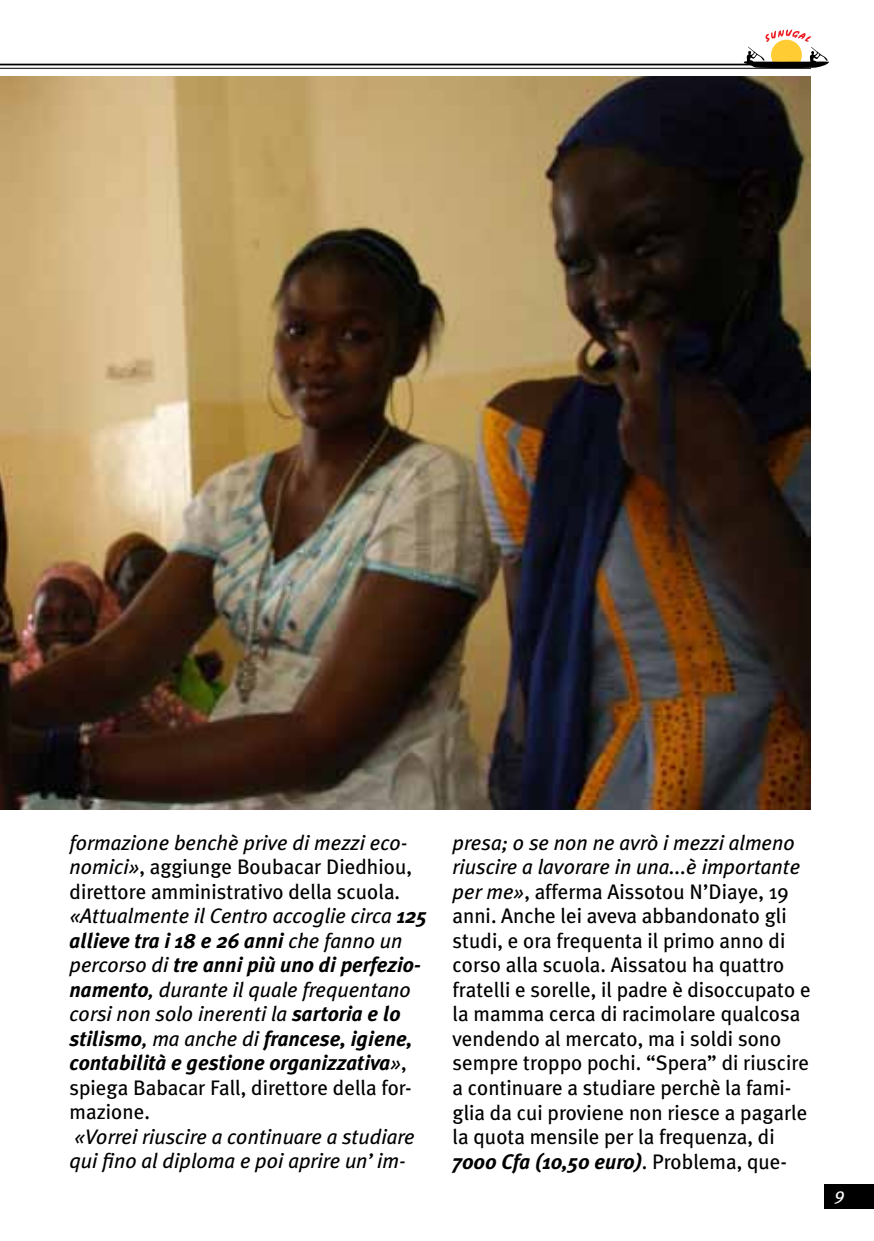
<style>
.page{position:relative;width:874px;height:1241px;background:#fff}
.page>*{position:absolute;margin:0;border:0;box-sizing:border-box;transform-origin:0 0}
.t1{font:21px/24.5px "Meta Plus";color:#000}
.t2{font:italic 21px/24.5px "Meta Plus";color:#000}
.t3{font:italic 17.5px "Meta Plus Book Caps";color:#fff}
.s1{font-style:normal}
.s2{font-weight:700}
.s3{font-style:italic}
.s4{font-weight:700;font-style:italic}
</style>
<div class="page">
<div style="left:823px;top:1183px;width:49px;height:25px;background:#000"></div>
<hr style="left:0;top:64px;width:810px;height:1px;background:#000">
<hr style="left:0;top:68px;width:810px;height:1px;background:#000">
<svg style="left:743px;top:29px;width:85px;height:39px"></svg>
<img style="left:0;top:77px;width:810px;height:732px">
<p class="t2" style="left:69px;top:829px;width:359px">formazione benchè prive di mezzi eco&shy;nomici»<span class="s1">, aggiunge Boubacar Diedhiou, direttore amministrativo della scuola. </span>«Attualmente il Centro accoglie circa <span class="s2">125 allieve tra i 18 e 26 anni</span> che fanno un percorso di <span class="s2">tre anni più uno di perfezio&shy;namento</span>, durante il quale frequentano corsi non solo inerenti la <span class="s2">sartoria e lo stilismo</span>, ma anche di <span class="s2">francese, igiene, contabilità e gestione organizzativa</span>»<span class="s1">, spiega Babacar Fall, direttore della for&shy;mazione.</span></p>
<p class="t2" style="left:69px;top:1123px;width:346px">«Vorrei riuscire a continuare a studiare qui fino al diploma e poi aprire un’im-</p>
<p class="t1" style="left:452px;top:829px;width:359px"><span class="s3">presa; o se non ne avrò i mezzi almeno riuscire a lavorare in una...è importante per me»</span>, afferma Aissotou N ’Diaye, 19 anni. Anche lei aveva abbandonato gli studi, e ora frequenta il primo anno di corso alla scuola. Aissatou ha quattro fratelli e sorelle, il padre è disoccupato e la mamma cerca di racimolare qualcosa vendendo al mercato, ma i soldi sono sempre troppo pochi. “Spera” di riuscire a continuare a studiare perchè la fami&shy;glia da cui proviene non riesce a pagarle la quota mensile per la frequenza, di <span class="s4">7000 Cfa (10,50 euro)</span>. Problema, que-</p>
<p class="t3" style="left:834px;top:1186px;width:11px">9</p>
</div>
